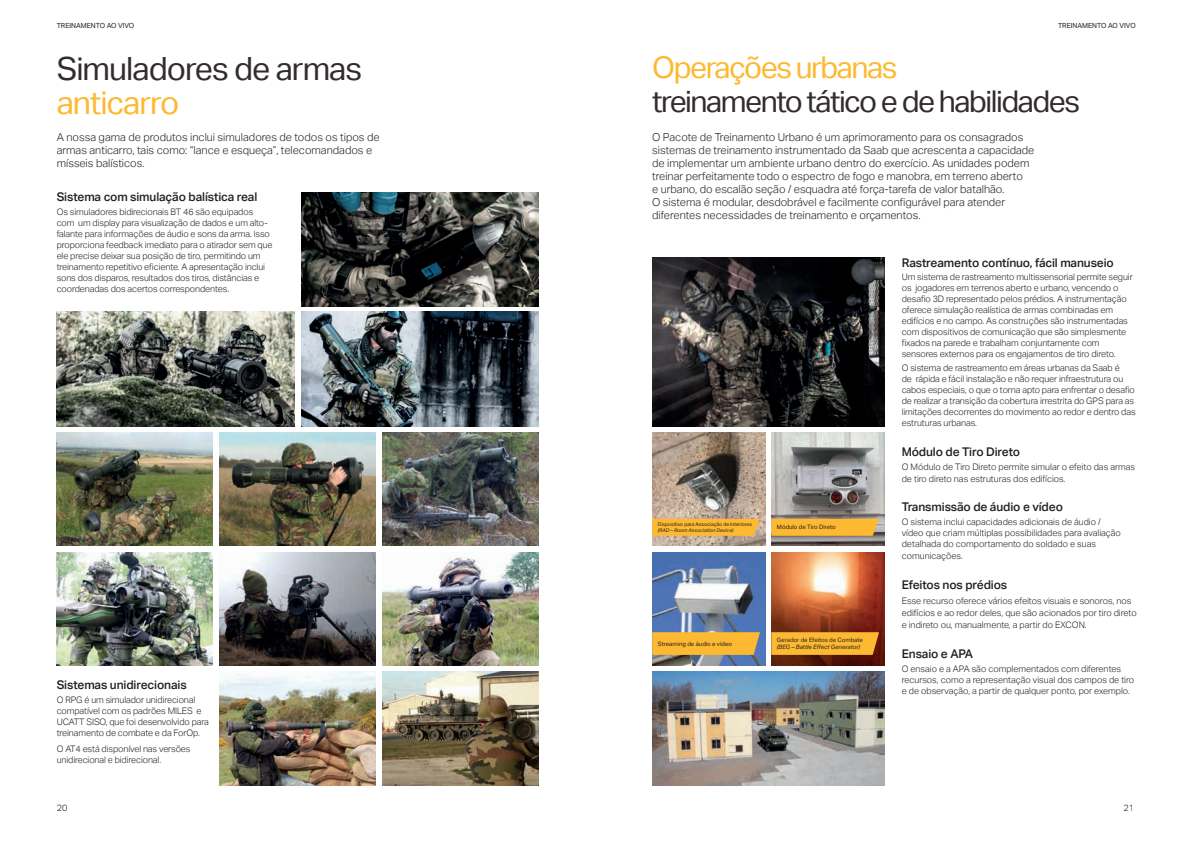
<style>
.page{position:relative;width:1191px;height:842px;background:#fff}
.page>*{position:absolute;margin:0;border:0;box-sizing:border-box;transform-origin:0 0}
.t1{font:32px "Aktiv Grotesk";letter-spacing:-.03em;color:#322d2c}
.t2{font:32px "Aktiv Grotesk";letter-spacing:-.03em;color:#fdb931}
.t3{font:30px "Aktiv Grotesk";letter-spacing:-.05em;color:#322d2c}
.t4{font:30px "Aktiv Grotesk";letter-spacing:-.05em;color:#fdb931}
.t5{font:500 12px "Aktiv Grotesk";letter-spacing:-.01em;color:#231f20}
.t6{font:300 11px/13px "Aktiv Grotesk";color:#231f20}
.t7{font:300 9px/11px "Aktiv Grotesk";letter-spacing:-.01em;color:#231f20}
.t8{font:7px "Aktiv Grotesk";color:#231f20}
.t9{font:6px "Aktiv Grotesk";color:#231f20}
.t10{font:italic 6px "Aktiv Grotesk";color:#231f20}
.t11{font:5px "Aktiv Grotesk";color:#231f20}
.t12{font:italic 5px "Aktiv Grotesk";color:#231f20}
</style>
<div class="page">
<img style="left:301px;top:193px;width:238px;height:113px">
<img style="left:301px;top:312px;width:238px;height:115px">
<img style="left:383px;top:432px;width:156px;height:114px">
<img style="left:383px;top:552px;width:156px;height:113px">
<img style="left:383px;top:672px;width:156px;height:113px">
<img style="left:57px;top:432px;width:156px;height:114px">
<img style="left:57px;top:312px;width:237px;height:115px">
<img style="left:57px;top:552px;width:156px;height:113px">
<img style="left:220px;top:432px;width:156px;height:114px">
<img style="left:220px;top:552px;width:156px;height:113px">
<img style="left:220px;top:672px;width:156px;height:113px">
<img style="left:652px;top:258px;width:232px;height:169px">
<img style="left:652px;top:432px;width:113px;height:114px">
<img style="left:652px;top:552px;width:113px;height:113px">
<img style="left:652px;top:672px;width:232px;height:113px">
<img style="left:771px;top:552px;width:113px;height:113px">
<img style="left:771px;top:432px;width:113px;height:114px">
<svg style="left:652px;top:519px;width:108px;height:17px;background:#fab835"></svg>
<svg style="left:652px;top:632px;width:108px;height:23px;background:#f5b636"></svg>
<svg style="left:771px;top:519px;width:108px;height:17px;background:#f7b634"></svg>
<svg style="left:771px;top:632px;width:108px;height:23px;background:#f6b12f"></svg>
<p class="t8" style="left:57px;top:21px;width:79px">TREINAMENTO AO VIVO</p>
<p class="t8" style="left:1058px;top:21px;width:79px">TREINAMENTO AO VIVO</p>
<h1 class="t1" style="left:57px;top:50px;width:307px">Simuladores de armas</h1>
<h1 class="t2" style="left:57px;top:84px;width:124px">anticarro</h1>
<h2 class="t4" style="left:652px;top:50px;width:247px">Operações urbanas</h2>
<h2 class="t3" style="left:652px;top:84px;width:429px">treinamento tático e de habilidades</h2>
<p class="t6" style="left:57px;top:131px;width:324px">A nossa gama de produtos inclui simuladores de todos os tipos de armas anticarro, tais como: “lance e esqueça”, telecomandados e mísseis balísticos.</p>
<p class="t6" style="left:652px;top:131px;width:384px">O Pacote de Treinamento Urbano é um aprimoramento para os consagrados sistemas de treinamento instrumentado da Saab que acrescenta a capacidade de implementar um ambiente urbano dentro do exercício. As unidades podem treinar perfeitamente todo o espectro de fogo e manobra, em terreno aberto<br>e urbano, do escalão seção / esquadra até força-tarefa de valor batalhão.<br>O sistema é modular, desdobrável e facilmente configurável para atender diferentes necessidades de treinamento e orçamentos.</p>
<h3 class="t5" style="left:57px;top:190px;width:202px">Sistema com simulação balística real</h3>
<p class="t7" style="left:57px;top:207px;width:217px">Os simuladores bidirecionais BT 46 são equipados com um display para visualização de dados e um alto&shy;falante para informações de áudio e sons da arma. Isso proporciona feedback imediato para o atirador sem que ele precise deixar sua posição de tiro, permitindo um treinamento repetitivo eficiente. A apresentação inclui sons dos disparos, resultados dos tiros, distâncias e coordenadas dos acertos correspondentes.</p>
<h3 class="t5" style="left:901px;top:255px;width:214px">Rastreamento contínuo, fácil manuseio</h3>
<p class="t7" style="left:901px;top:272px;width:232px">Um sistema de rastreamento multissensorial permite seguir os jogadores em terrenos aberto e urbano, vencendo o desafio 3D representado pelos prédios. A instrumentação oferece simulação realística de armas combinadas em edifícios e no campo. As construções são instrumentadas com dispositivos de comunicação que são simplesmente fixados na parede e trabalham conjuntamente com sensores externos para os engajamentos de tiro direto.</p>
<p class="t7" style="left:901px;top:363px;width:235px">O sistema de rastreamento em áreas urbanas da Saab é<br>de rápida e fácil instalação e não requer infraestrutura ou cabos especiais, o que o torna apto para enfrentar o desafio de realizar a transição da cobertura irrestrita do GPS para as limitações decorrentes do movimento ao redor e dentro das estruturas urbanas.</p>
<h3 class="t5" style="left:901px;top:445px;width:120px">Módulo de Tiro Direto</h3>
<p class="t7" style="left:901px;top:461px;width:235px;line-height:12px">O Módulo de Tiro Direto permite simular o efeito das armas de tiro direto nas estruturas dos edifícios.</p>
<h3 class="t5" style="left:901px;top:500px;width:163px">Transmissão de áudio e vídeo</h3>
<p class="t7" style="left:901px;top:517px;width:221px">O sistema inclui capacidades adicionais de áudio / vídeo que criam múltiplas possibilidades para avaliação detalhada do comportamento do soldado e suas</p>
<p class="t7" style="left:901px;top:551px;width:63px">comunicações.</p>
<h3 class="t5" style="left:901px;top:578px;width:107px">Efeitos nos prédios</h3>
<p class="t7" style="left:901px;top:595px;width:236px;line-height:12px">Esse recurso oferece vários efeitos visuais e sonoros, nos edifícios e ao redor deles, que são acionados por tiro direto e indireto ou, manualmente, a partir do EXCON.</p>
<h3 class="t5" style="left:901px;top:647px;width:73px">Ensaio e APA</h3>
<p class="t7" style="left:901px;top:664px;width:234px">O ensaio e a APA são complementados com diferentes recursos, como a representação visual dos campos de tiro e de observação, a partir de qualquer ponto, por exemplo.</p>
<p class="t11" style="left:658px;top:521px;width:96px">Dispositivo para Associação de Interiores</p>
<p class="t12" style="left:658px;top:527px;width:77px">(RAD – Room Association Device)</p>
<p class="t9" style="left:777px;top:524px;width:60px">Módulo de Tiro Direto</p>
<p class="t9" style="left:777px;top:636px;width:87px">Gerador de Efeitos de Combate</p>
<p class="t10" style="left:777px;top:644px;width:85px">(BEG – Battle Effect Generator)</p>
<p class="t9" style="left:658px;top:640px;width:76px">Streaming de áudio e vídeo</p>
<h3 class="t5" style="left:57px;top:678px;width:131px">Sistemas unidirecionais</h3>
<p class="t7" style="left:57px;top:694px;width:154px">O RPG é um simulador unidirecional compatível com os padrões MILES e UCATT SISO, que foi desenvolvido para treinamento de combate e da ForOp.</p>
<p class="t7" style="left:57px;top:744px;width:135px">O AT4 está disponível nas versões unidirecional e bidirecional.</p>
<p class="t7" style="left:57px;top:802px;width:12px">20</p>
<p class="t7" style="left:1123px;top:802px;width:12px">21</p>
</div>
